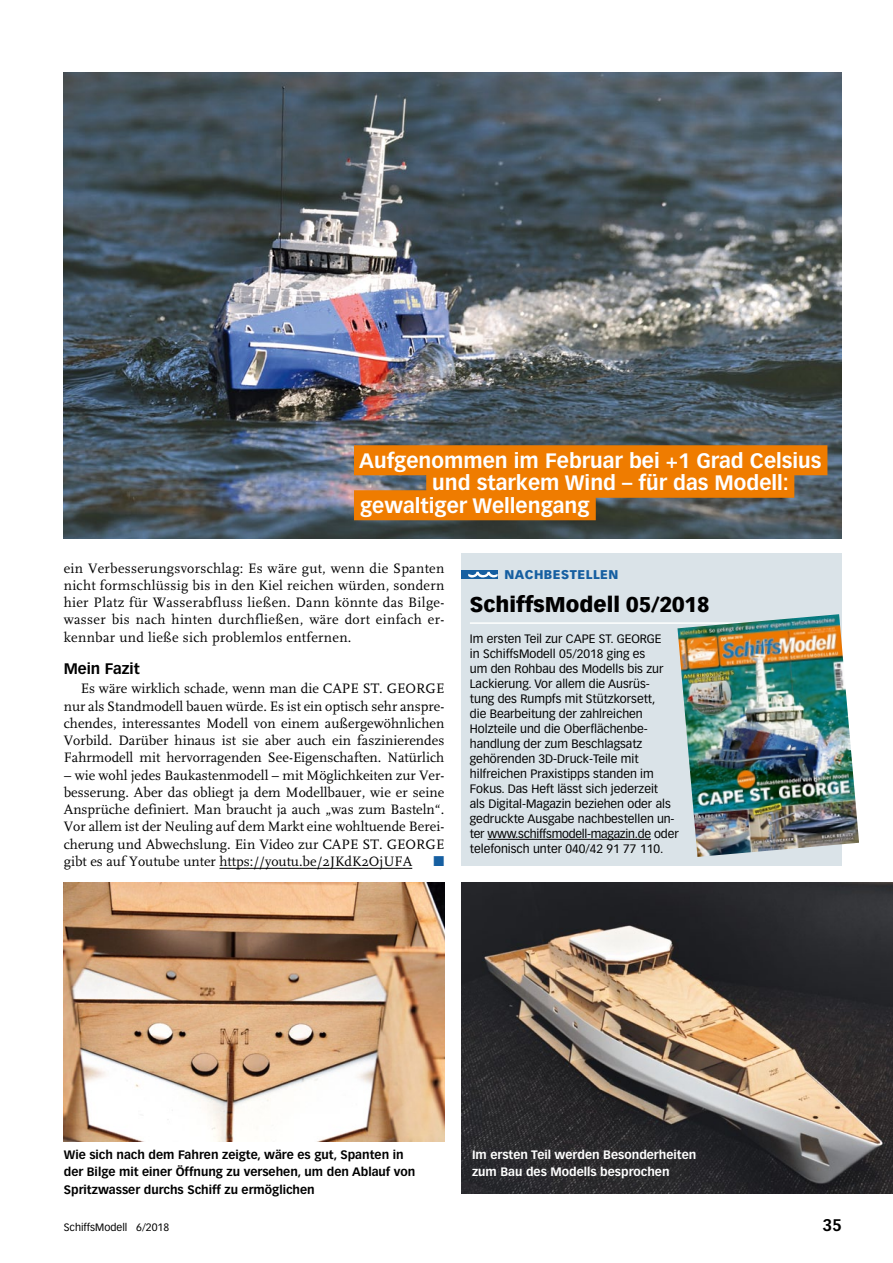
<style>
.page{position:relative;width:893px;height:1263px;background:#fff}
.page>*{position:absolute;margin:0;border:0;box-sizing:border-box;transform-origin:0 0}
.t1{font:900 21px "Vectora LT Std";color:#000}
.t2{font:700 20.55px "Vectora LT Std";color:#fff}
.t3{font:700 16.5px "Vectora LT Std";color:#000}
.t4{font:700 15px "Vectora LT Std";color:#000}
.t5{font:14.25px/17.2px "FF Scala";color:#000;text-align:justify}
.t6{font:14.25px "Zapf Dingbats Std";color:#165fa1}
.t7{font:900 12.45px "Vectora LT Std";letter-spacing:.04em;color:#165fa1}
.t8{font:12px/15px "Vectora LT Std";color:#000}
.t9{font:700 12px/17.2px "Vectora LT Std";color:#000}
.t10{font:700 12px/17.2px "Vectora LT Std";color:#fff}
.t11{font:10.5px "Vectora LT Std";color:#000}
</style>
<div class="page">
<hr style="left:220px;top:868px;width:192px;height:1px;background:#000">
<img style="left:64px;top:72px;width:778px;height:466px">
<img style="left:461px;top:883px;width:432px;height:311px">
<div style="left:461px;top:553px;width:381px;height:313px;background:#dae3e8"></div>
<hr style="left:488px;top:839px;width:163px;height:1px;background:#000">
<hr style="left:470px;top:622px;width:361px;height:2px;background:#fff">
<div style="left:461px;top:570px;width:37px;height:9px;background:#165fa1"></div>
<svg style="left:468px;top:572px;width:30px;height:6px"></svg>
<img style="left:677px;top:614px;width:182px;height:243px">
<img style="left:64px;top:883px;width:380px;height:259px">
<div style="left:354px;top:445px;width:473px;height:30px;background:#ef7c00"></div>
<div style="left:426px;top:468px;width:368px;height:30px;background:#ef7c00"></div>
<div style="left:354px;top:490px;width:242px;height:30px;background:#ef7c00"></div>
<p class="t2" style="left:359px;top:448px;width:464px">Aufgenommen im Februar bei +1 Grad Celsius</p>
<p class="t2" style="left:432px;top:470px;width:358px">und starkem Wind – für das Modell:</p>
<p class="t2" style="left:360px;top:493px;width:231px">gewaltiger Wellengang</p>
<p class="t5" style="left:64px;top:560px;width:382px">ein Verbesserungsvorschlag: Es wäre gut, wenn die Spanten nicht formschlüssig bis in den Kiel reichen würden, sondern hier Platz für Wasserabfluss ließen. Dann könnte das Bilge&shy;wasser bis nach hinten durchfließen, wäre dort einfach er&shy;kennbar und ließe sich problemlos entfernen.</p>
<p class="t4" style="left:64px;top:659px;width:78px">Mein Fazit</p>
<p class="t5" style="left:64px;top:680px;width:382px;text-indent:17px">Es wäre wirklich schade, wenn man die CAPE ST. GEORGE nur als Standmodell bauen würde. Es ist ein optisch sehr anspre&shy;chendes, interessantes Modell von einem außergewöhnlichen Vorbild. Darüber hinaus ist sie aber auch ein faszinierendes Fahrmodell mit hervorragenden See-Eigenschaften. Natürlich</p>
<p class="t5" style="left:64px;top:767px;width:382px">– wie wohl jedes Baukastenmodell – mit Möglichkeiten zur Ver&shy;besserung. Aber das obliegt ja dem Modellbauer, wie er seine Ansprüche definiert. Man braucht ja auch „was zum Basteln“.<br>Vor allem ist der Neuling auf dem Markt eine wohltuende Berei&shy;cherung und Abwechslung. Ein Video zur CAPE ST. GEORGE gibt es auf Youtube unter https://youtu.be/2JKdK2OjUFA</p>
<p class="t6" style="left:433px;top:854px;width:12px">■</p>
<p class="t7" style="left:504px;top:567px;width:115px">NACHBESTELLEN</p>
<p class="t1" style="left:470px;top:591px;width:241px">SCHIFFSMODELL 05/2018</p>
<p class="t8" style="left:470px;top:631px;width:211px">Im ersten Teil zur CAPE ST. GEORGE<br>in SchiffsModell 05/2018 ging es<br>um den Rohbau des Modells bis zur Lackierung. Vor allem die Ausrüs-<br>tung des Rumpfs mit Stützkorsett,<br>die Bearbeitung der zahlreichen Holzteile und die Oberflächenbe&shy;handlung der zum Beschlagsatz gehörenden 3D-Druck-Teile mit hilfreichen Praxistipps standen im Fokus. Das Heft lässt sich jederzeit<br>als Digital-Magazin beziehen oder als gedruckte Ausgabe nachbestellen un&shy;ter www.schiffsmodell-magazin.de oder telefonisch unter 040/42 91 77 110.</p>
<p class="t9" style="left:64px;top:1146px;width:353px">Wie sich nach dem Fahren zeigte, wäre es gut, Spanten in der Bilge mit einer Öffnung zu versehen, um den Ablauf von<br>Spritzwasser durchs Schiff zu ermöglichen</p>
<p class="t10" style="left:472px;top:1146px;width:226px">Im ersten Teil werden Besonderheiten zum Bau des Modells besprochen</p>
<p class="t11" style="left:64px;top:1221px;width:107px">SchiffsModell 6/2018</p>
<p class="t3" style="left:822px;top:1215px;width:21px">35</p>
</div>
